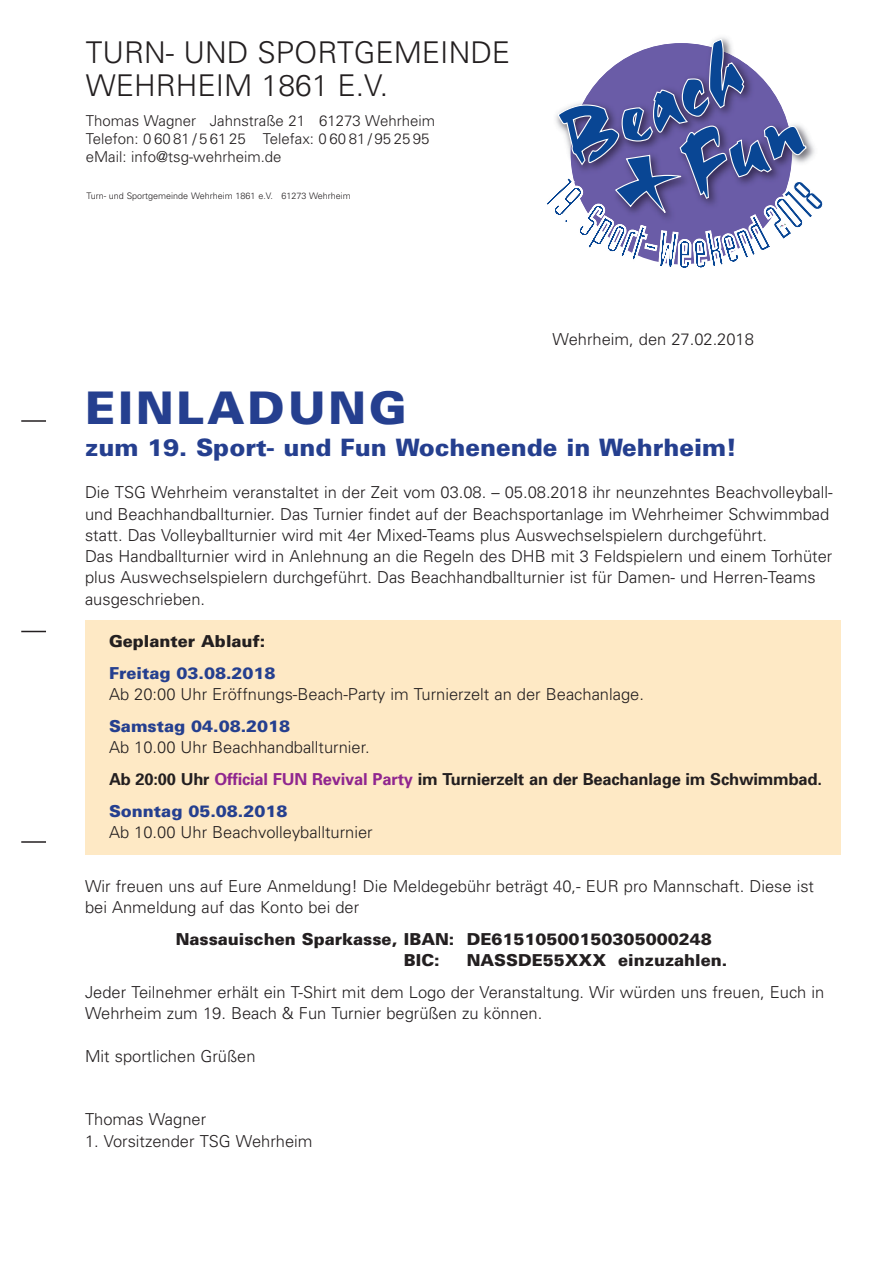
<style>
.page{position:relative;width:893px;height:1263px;background:#fff}
.page>*{position:absolute;margin:0;border:0;box-sizing:border-box;transform-origin:0 0}
.t1{font:900 45px "Univers";letter-spacing:.065em;color:#253f8f}
.t2{font:300 30px/33px "Univers";color:#231f20}
.t3{font:900 24px "Univers";color:#253f8f}
.t4{font:300 16.5px/21.3px "Univers";color:#231f20}
.t5{font:700 16.5px/32px "Univers";letter-spacing:-.01em;color:#231f20}
.t6{font:900 16.5px/21.3px "Univers";color:#231f20}
.t7{font:900 16.5px "Univers";color:#253f8f}
.t8{font:300 15px/18px "Univers";color:#231f20}
.t9{font:300 9px "Univers";color:#231f20}
.s1{font-weight:300}
.s2{color:#90268f}
.s3{font-weight:900;color:#253f8f}
</style>
<div class="page">
<div style="left:85px;top:621px;width:755px;height:234px;background:#fee9c5"></div>
<hr style="left:21px;top:420px;width:25px;height:2px;background:#231f20">
<svg style="left:21px;top:631px;width:25px;height:1px"></svg>
<hr style="left:21px;top:841px;width:25px;height:2px;background:#231f20">
<svg style="left:556px;top:39px;width:259px;height:226px"></svg>
<h2 class="t2" style="left:86px;top:39px;width:426px">TURN- UND SPORTGEMEINDE<br>WEHRHEIM 1861 E.V.</h2>
<p class="t8" style="left:86px;top:113px;width:351px">Thomas Wagner Jahnstraße 21 61273 Wehrheim<br>Telefon: 0 60 81 / 5 61 25 Telefax: 0 60 81 / 95 25 95 eMail: info@tsg-wehrheim.de</p>
<p class="t9" style="left:87px;top:193px;width:266px">Turn- und Sportgemeinde Wehrheim 1861 e.V. 61273 Wehrheim</p>
<p class="t4" style="left:552px;top:330px;width:203px">Wehrheim, den 27.02.2018</p>
<h1 class="t1" style="left:85px;top:391px;width:323px">EINLADUNG</h1>
<h3 class="t3" style="left:85px;top:438px;width:653px">zum 19. Sport- und Fun Wochenende in Wehrheim!</h3>
<p class="t4" style="left:85px;top:483px;width:749px">Die TSG Wehrheim veranstaltet in der Zeit vom 03.08. – 05.08.2018 ihr neunzehntes Beachvolleyball&shy;und Beachhandballturnier. Das Turnier findet auf der Beachsportanlage im Wehrheimer Schwimmbad statt. Das Volleyballturnier wird mit 4er Mixed-Teams plus Auswechselspielern durchgeführt.<br>Das Handballturnier wird in Anlehnung an die Regeln des DHB mit 3 Feldspielern und einem Torhüter plus Auswechselspielern durchgeführt. Das Beachhandballturnier ist für Damen- und Herren-Teams ausgeschrieben.</p>
<p class="t6" style="left:109px;top:632px;width:158px">Geplanter Ablauf:</p>
<p class="t7" style="left:109px;top:667px;width:168px">Freitag 03.08.2018</p>
<p class="t4" style="left:109px;top:685px;width:536px">Ab 20:00 Uhr Eröffnungs-Beach-Party im Turnierzelt an der Beachanlage.</p>
<p class="t7" style="left:109px;top:720px;width:183px">Samstag 04.08.2018</p>
<p class="t5" style="left:109px;top:733px;width:714px"><span class="s1">Ab 10.00 Uhr Beachhandballturnier.<br></span>Ab 20:00 Uhr <span class="s2">Official FUN Revival Party</span> im Turnierzelt an der Beachanlage im Schwimmbad.<br><span class="s3">Sonntag 05.08.2018</span></p>
<p class="t4" style="left:109px;top:823px;width:265px">Ab 10.00 Uhr Beachvolleyballturnier</p>
<p class="t4" style="left:85px;top:876px;width:730px">Wir freuen uns auf Eure Anmeldung! Die Meldegebühr beträgt 40,- EUR pro Mannschaft. Diese ist bei Anmeldung auf das Konto bei der</p>
<p class="t6" style="left:404px;top:930px;width:309px;text-indent:-228px">Nassauischen Sparkasse, IBAN: DE61510500150305000248<br>BIC:</p>
<p class="t6" style="left:467px;top:951px;width:262px">NASSDE55XXX einzuzahlen.</p>
<p class="t4" style="left:85px;top:983px;width:741px">Jeder Teilnehmer erhält ein T-Shirt mit dem Logo der Veranstaltung. Wir würden uns freuen, Euch in<br>Wehrheim zum 19. Beach &amp; Fun Turnier begrüßen zu können.</p>
<p class="t4" style="left:85px;top:1047px;width:172px">Mit sportlichen Grüßen</p>
<p class="t4" style="left:85px;top:1110px;width:123px">Thomas Wagner</p>
<p class="t4" style="left:85px;top:1132px;width:229px">1. Vorsitzender TSG Wehrheim</p>
</div>
